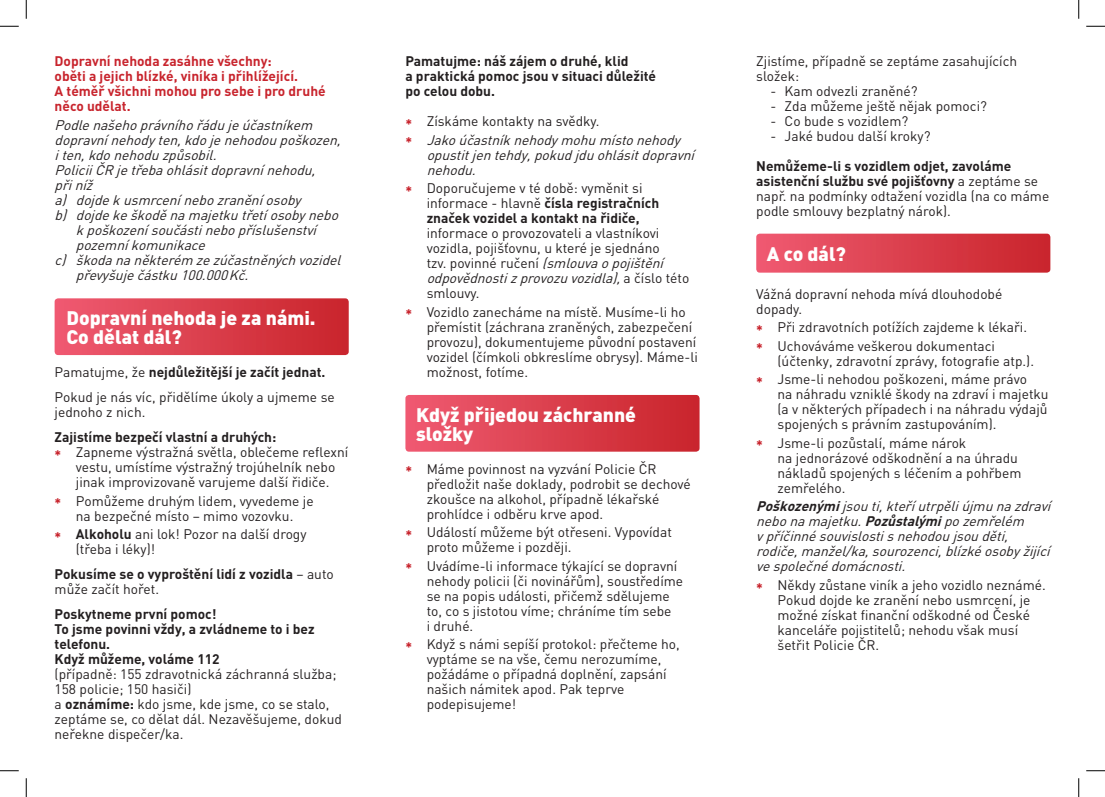
<style>
.page{position:relative;width:1105px;height:797px;background:#fff}
.page>*{position:absolute;margin:0;border:0;box-sizing:border-box;transform-origin:0 0}
.t1{font:900 19.38px/19.1px "DINCS";color:#fff}
.t2{font:13.75px/15px "DINCS";color:#231f20}
.t3{font:italic 13.75px/15px "DINCS";color:#231f20}
.t4{font:700 13.75px/15px "DINCS";color:#231f20}
.t5{font:700 13.75px/15px "DINCS";color:#c8242d}
.s1{font-weight:700;color:#c8242d}
.s2{font-weight:700;font-style:normal;color:#c8242d}
.s3{font-weight:700}
.s4{font-style:italic}
.s5{font-weight:400}
</style>
<div class="page">
<svg style="left:405px;top:395px;width:294px;height:56px;background:#db404e"></svg>
<svg style="left:55px;top:298px;width:294px;height:57px;background:#db404f"></svg>
<svg style="left:756px;top:234px;width:294px;height:39px;background:#dc414f"></svg>
<svg style="left:0;top:25px;width:19px;height:2px"></svg>
<svg style="left:1086px;top:25px;width:19px;height:2px"></svg>
<svg style="left:0;top:770px;width:19px;height:1px"></svg>
<svg style="left:1086px;top:770px;width:19px;height:1px"></svg>
<svg style="left:25px;top:0;width:2px;height:19px"></svg>
<svg style="left:25px;top:778px;width:2px;height:19px"></svg>
<svg style="left:1078px;top:0;width:1px;height:19px"></svg>
<svg style="left:1078px;top:778px;width:1px;height:19px"></svg>
<p class="t5" style="left:55px;top:53px;width:245px">Dopravní nehoda zasáhne všechny: oběti a jejich blízké, viníka i přihlížející.</p>
<p class="t5" style="left:55px;top:83px;width:273px">A téměř všichni mohou pro sebe i pro druhé něco udělat.</p>
<p class="t3" style="left:55px;top:117px;width:292px">Podle našeho právního řádu je účastníkem dopravní nehody ten, kdo je nehodou poškozen, i ten, kdo nehodu způsobil.</p>
<p class="t3" style="left:55px;top:162px;width:267px">Policii ČR je třeba ohlásit dopravní nehodu, při níž</p>
<p class="t3" style="left:55px;top:192px;width:252px">a) dojde k usmrcení nebo zranění osoby</p>
<p class="t3" style="left:76px;top:207px;width:268px;text-indent:-21px">b) dojde ke škodě na majetku třetí osoby nebo k poškození součásti nebo příslušenství pozemní komunikace</p>
<p class="t3" style="left:76px;top:252px;width:271px;text-indent:-21px">c) škoda na některém ze zúčastněných vozidel převyšuje částku 100.000Kč.</p>
<p class="t4" style="left:405px;top:53px;width:252px">Pamatujme: náš zájem o druhé, klid<br>a praktická pomoc jsou v situaci důležité po celou dobu.</p>
<p class="t2" style="left:405px;top:113px;width:196px"><span class="s1">*</span> Získáme kontakty na svědky.</p>
<p class="t3" style="left:427px;top:132px;width:273px;text-indent:-21px"><span class="s2">*</span> Jako účastník nehody mohu místo nehody opustit jen tehdy, pokud jdu ohlásit dopravní nehodu.</p>
<p class="t2" style="left:427px;top:180px;width:264px;text-indent:-21px"><span class="s1">*</span> Doporučujeme v té době: vyměnit si informace - hlavně <span class="s3">čísla registračních značek vozidel a kontakt na řidiče, </span>informace o provozovateli a vlastníkovi vozidla, pojišťovnu, u které je sjednáno<br>tzv. povinné ručení <span class="s4">(smlouvaopojištění odpovědnosti z provozu vozidla),</span> a č í s l o t é t o smlouvy.</p>
<p class="t2" style="left:427px;top:304px;width:273px;text-indent:-21px"><span class="s1">*</span> Vozidlo zanecháme na místě. Musíme-li ho přemístit (záchrana zraněných, zabezpečení provozu), dokumentujeme původní postavení vozidel (čímkoli obkreslíme obrysy). Máme-li</p>
<p class="t1" style="left:66px;top:307px;width:251px">Dopravní nehoda je za námi.</p>
<p class="t1" style="left:66px;top:327px;width:117px">Co dělat dál?</p>
<p class="t4" style="left:55px;top:364px;width:272px"><span class="s5">Pamatujme, že</span> nejdůležitější je začít jednat.</p>
<p class="t2" style="left:427px;top:364px;width:103px">možnost, fotíme.</p>
<p class="t2" style="left:55px;top:389px;width:282px">Pokud je nás víc, přidělíme úkoly a ujmeme se jednoho z nich.</p>
<p class="t4" style="left:55px;top:429px;width:223px">Zajistíme bezpečí vlastní a druhých:</p>
<p class="t2" style="left:76px;top:444px;width:274px;text-indent:-21px"><span class="s1">*</span> Zapneme výstražná světla, oblečeme reflexní vestu, umístíme výstražný trojúhelník nebo jinak improvizovaně varujeme další řidiče.</p>
<p class="t2" style="left:55px;top:493px;width:261px;text-align:center"><span class="s1">*</span> Pomůžeme druhým lidem, vyvedeme je na bezpečné místo – mimo vozovku.</p>
<p class="t2" style="left:76px;top:526px;width:232px;text-indent:-21px"><span class="s1">*</span> <span class="s3">Alkoholu</span> ani lok! Pozor na další drogy (třeba i léky)!</p>
<p class="t4" style="left:55px;top:566px;width:281px">Pokusíme se o vyproštění lidí z vozidla <span class="s5">– auto může začít hořet.</span></p>
<p class="t4" style="left:55px;top:606px;width:163px">Poskytneme první pomoc!</p>
<p class="t4" style="left:55px;top:621px;width:262px">To jsme povinni vždy, a zvládneme to i bez telefonu.</p>
<p class="t2" style="left:55px;top:651px;width:283px"><span class="s3">Když můžeme, voláme 112<br></span>(případně: 155 zdravotnická záchranná služba;<br>158 policie; 150 hasiči)</p>
<p class="t2" style="left:55px;top:696px;width:289px">a <span class="s3">oznámíme:</span> kdo jsme, kde jsme, co se stalo, zeptáme se, co dělat dál. Nezavěšujeme, dokud neřekne dispečer/ka.</p>
<p class="t1" style="left:416px;top:404px;width:222px">Když přijedou záchranné složky</p>
<p class="t2" style="left:427px;top:461px;width:266px;text-indent:-21px"><span class="s1">*</span> Máme povinnost na vyzvání Policie ČR předložit naše doklady, podrobit se dechové zkoušce na alkohol, případně lékařské prohlídce i odběru krve apod.</p>
<p class="t2" style="left:427px;top:524px;width:247px;text-indent:-21px"><span class="s1">*</span> Událostí můžeme být otřeseni. Vypovídat proto můžeme i později.</p>
<p class="t2" style="left:427px;top:558px;width:258px;text-indent:-21px"><span class="s1">*</span> Uvádíme-li informace týkající se dopravní nehody policii (či novinářům), soustředíme se na popis události, přičemž sdělujeme to, co s jistotou víme; chráníme tím sebe<br>i druhé.</p>
<p class="t2" style="left:427px;top:636px;width:255px;text-indent:-21px"><span class="s1">*</span> Když s námi sepíší protokol: přečteme ho, vyptáme se na vše, čemu nerozumíme, požádáme o případná doplnění, zapsání našich námitek apod. Pak teprve podepisujeme!</p>
<p class="t2" style="left:756px;top:53px;width:262px">Zjistíme, případně se zeptáme zasahujících složek:</p>
<p class="t2" style="left:770px;top:83px;width:149px">- Kam odvezli zraněné?</p>
<p class="t2" style="left:770px;top:98px;width:218px">- Zda můžeme ještě nějak pomoci?</p>
<p class="t2" style="left:770px;top:113px;width:139px">- Co bude s vozidlem?</p>
<p class="t2" style="left:770px;top:128px;width:162px">- Jaké budou další kroky?</p>
<p class="t2" style="left:756px;top:158px;width:295px"><span class="s3">Nemůžeme-li s vozidlem odjet, zavoláme asistenční službu své pojišťovny</span> a zeptáme se např. na podmínky odtažení vozidla (na co máme podle smlouvy bezplatný nárok).</p>
<p class="t1" style="left:767px;top:243px;width:81px">A co dál?</p>
<p class="t2" style="left:756px;top:286px;width:248px">Vážná dopravní nehoda mívá dlouhodobé dopady.</p>
<p class="t2" style="left:756px;top:319px;width:272px"><span class="s1">*</span> Při zdravotních potížích zajdeme k lékaři.</p>
<p class="t2" style="left:777px;top:338px;width:258px;text-indent:-21px"><span class="s1">*</span> Uchováváme veškerou dokumentaci (účtenky, zdravotní zprávy, fotografie atp.).</p>
<p class="t2" style="left:777px;top:371px;width:273px;text-indent:-21px"><span class="s1">*</span> Jsme-li nehodou poškozeni, máme právo<br>na náhradu vzniklé škody na zdraví i majetku (a v některých případech i na náhradu výdajů spojených s právním zastupováním).</p>
<p class="t2" style="left:777px;top:435px;width:245px;text-indent:-21px"><span class="s1">*</span> Jsme-li pozůstalí, máme nárok<br>na jednorázové odškodnění a na úhradu nákladů spojených s léčením a pohřbem zemřelého.</p>
<p class="t3" style="left:756px;top:498px;width:300px"><span class="s3">Poškozenými</span> jsou ti, kteří utrpěli újmu na zdraví nebo na majetku. <span class="s3">Pozůstalými</span> po zemřelém<br>v příčinné souvislosti s nehodou jsou děti, rodiče, manžel/ka, sourozenci, blízké osoby žijící ve společné domácnosti.</p>
<p class="t2" style="left:777px;top:577px;width:270px;text-indent:-21px"><span class="s1">*</span> Někdy zůstane viník a jeho vozidlo neznámé.<br>Pokud dojde ke zranění nebo usmrcení, je možné získat finanční odškodné od České kanceláře pojistitelů; nehodu však musí šetřit Policie ČR.</p>
</div>
